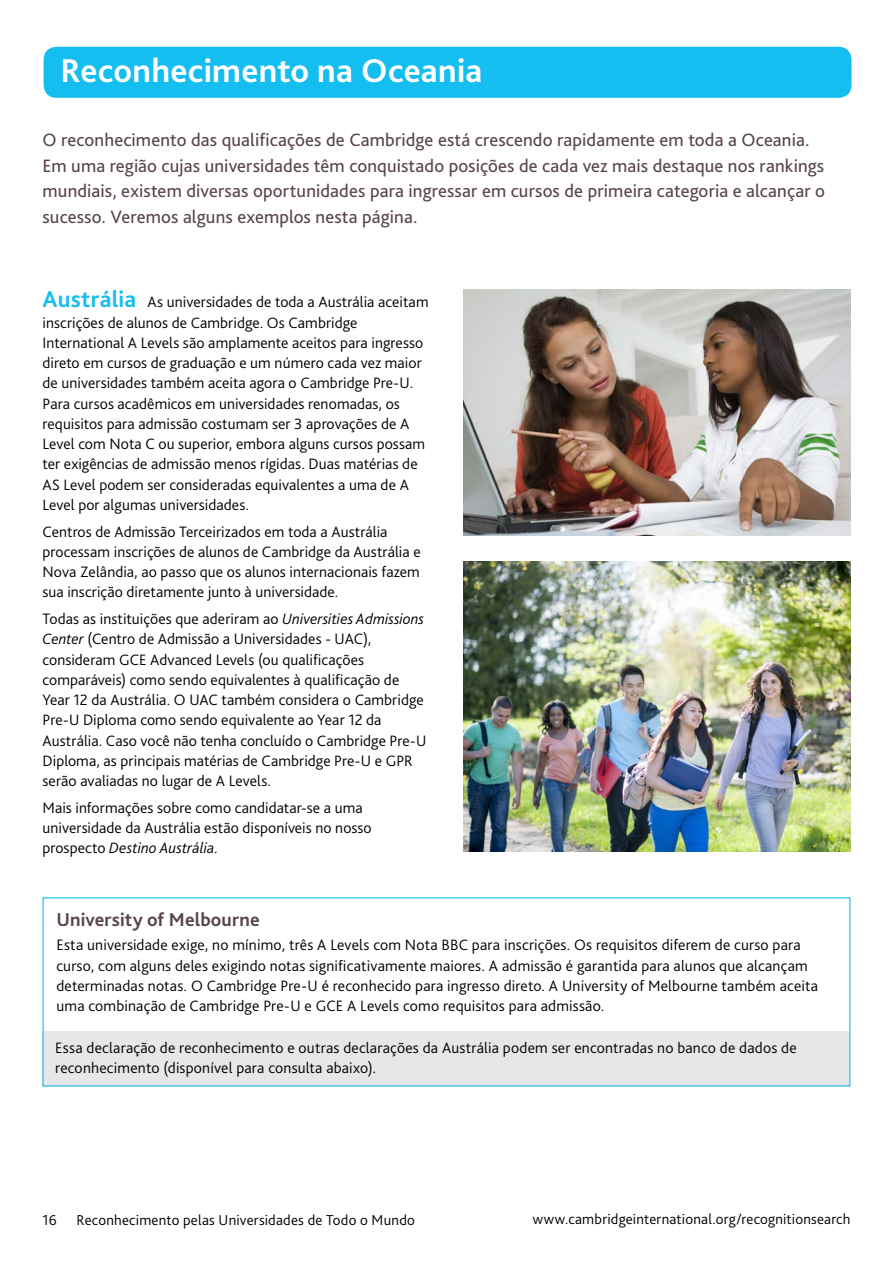
<style>
.page{position:relative;width:893px;height:1263px;background:#fff}
.page>*{position:absolute;margin:0;border:0;box-sizing:border-box;transform-origin:0 0}
.t1{font:700 34.5px "Bliss Pro";letter-spacing:.01em;color:#fff}
.t2{font:700 19.5px "Bliss Pro";letter-spacing:.005em;color:#574449}
.t3{font:18.75px/25.5px "Bliss Pro";letter-spacing:.005em;color:#574449}
.t4{font:300 15.75px/20.2px "Bliss Pro";letter-spacing:.005em;color:#000}
.t5{font:300 15px "Bliss Pro";letter-spacing:.015em;color:#000}
.s1{font-weight:700;font-size:24px;color:#15bef0}
.s2{font-style:italic}
</style>
<div class="page">
<div style="left:44px;top:47px;width:807px;height:51px;background:#15bef0;border-radius:13px"></div>
<img style="left:463px;top:289px;width:387px;height:247px">
<div style="left:43px;top:1031px;width:807px;height:55px;background:#e6e7e8"></div>
<img style="left:463px;top:561px;width:387px;height:291px">
<h1 class="t1" style="left:61px;top:50px;width:423px">Reconhecimento na Oceania</h1>
<p class="t3" style="left:43px;top:127px;width:784px">O reconhecimento das qualificações de Cambridge está crescendo rapidamente em toda a Oceania.<br>Em uma região cujas universidades têm conquistado posições de cada vez mais destaque nos rankings mundiais, existem diversas oportunidades para ingressar em cursos de primeira categoria e alcançar o sucesso. Veremos alguns exemplos nesta página.</p>
<p class="t4" style="left:43px;top:292px;width:388px"><span class="s1">Austrália</span> As universidades de toda a Austrália aceitam inscrições de alunos de Cambridge. Os Cambridge International A Levels são amplamente aceitos para ingresso direto em cursos de graduação e um número cada vez maior de universidades também aceita agora o Cambridge Pre-U.<br>Para cursos acadêmicos em universidades renomadas, os requisitos para admissão costumam ser 3 aprovações de A Level com Nota C ou superior, embora alguns cursos possam ter exigências de admissão menos rígidas. Duas matérias de AS Level podem ser consideradas equivalentes a uma de A Level por algumas universidades.</p>
<p class="t4" style="left:43px;top:521px;width:380px">Centros de Admissão Terceirizados em toda a Austrália processam inscrições de alunos de Cambridge da Austrália e Nova Zelândia, ao passo que os alunos internacionais fazem sua inscrição diretamente junto à universidade.</p>
<p class="t4" style="left:43px;top:609px;width:385px">Todas as instituições que aderiram ao <span class="s2">Universities Admissions Center</span> (Centro de Admissão a Universidades - UAC), consideram GCE Advanced Levels (ou qualificações comparáveis) como sendo equivalentes à qualificação de Year 12 da Austrália. O UAC também considera o Cambridge Pre-U Diploma como sendo equivalente ao Year 12 da Austrália. Caso você não tenha concluído o Cambridge Pre-U Diploma, as principais matérias de Cambridge Pre-U e GPR serão avaliadas no lugar de A Levels.</p>
<p class="t4" style="left:43px;top:797px;width:331px">Mais informações sobre como candidatar-se a uma universidade da Austrália estão disponíveis no nosso prospecto <span class="s2">Destino Austrália</span>.</p>
<p class="t2" style="left:56px;top:907px;width:205px">University of Melbourne</p>
<p class="t4" style="left:56px;top:935px;width:763px">Esta universidade exige, no mínimo, três A Levels com Nota BBC para inscrições. Os requisitos diferem de curso para curso, com alguns deles exigindo notas significativamente maiores. A admissão é garantida para alunos que alcançam determinadas notas. O Cambridge Pre-U é reconhecido para ingresso direto. A University of Melbourne também aceita uma combinação de Cambridge Pre-U e GCE A Levels como requisitos para admissão.</p>
<p class="t4" style="left:55px;top:1037px;width:743px">Essa declaração de reconhecimento e outras declarações da Austrália podem ser encontradas no banco de dados de reconhecimento (disponível para consulta abaixo).</p>
<p class="t5" style="left:43px;top:1210px;width:16px">16</p>
<p class="t5" style="left:77px;top:1210px;width:340px">Reconhecimento pelas Universidades de Todo o Mundo</p>
<p class="t5" style="left:533px;top:1210px;width:319px">www.cambridgeinternational.org/recognitionsearch</p>
</div>
